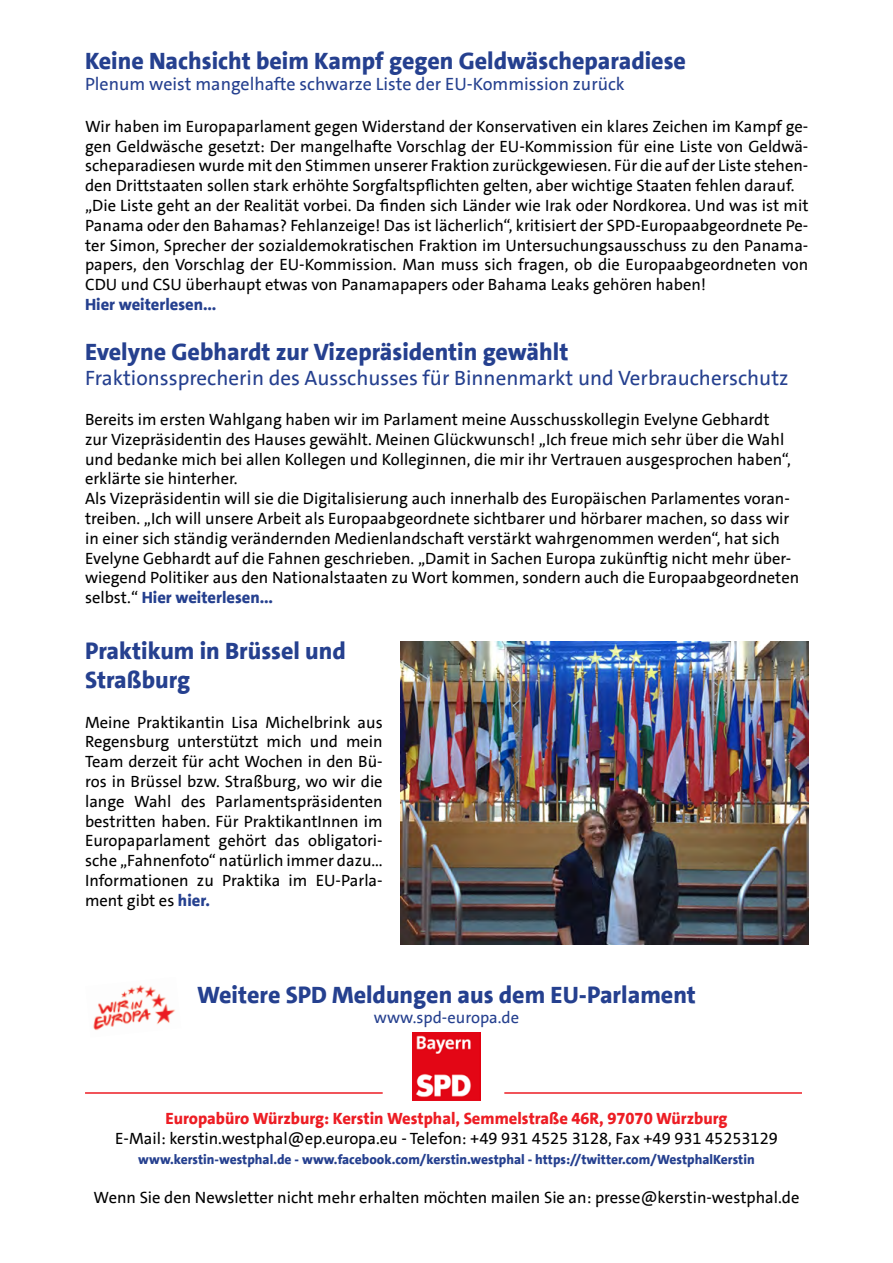
<style>
.page{position:relative;width:893px;height:1263px;background:#fff}
.page>*{position:absolute;margin:0;border:0;box-sizing:border-box;transform-origin:0 0}
.t1{font:800 24px/28.8px "SPD The Sans";color:#25408f}
.t2{font:21px "SPD The Sans";color:#25408f}
.t3{font:18px "SPD The Sans";color:#25408f}
.t4{font:16.5px/19.8px "SPD The Sans";color:#000}
.t5{font:800 16.5px "SPD The Sans";color:#ed1d24}
.t6{font:800 16.5px "SPD The Sans";color:#25408f}
.t7{font:16.5px "SPD The Sans";color:#25408f}
.t8{font:800 13.5px "SPD The Sans";color:#25408f}
.s1{font-weight:800;color:#25408f}
</style>
<div class="page">
<img style="left:93px;top:985px;width:82px;height:46px">
<hr style="left:85px;top:1092px;width:298px;height:2px;background:#ed1d24">
<img style="left:412px;top:1032px;width:68px;height:68px">
<hr style="left:504px;top:1092px;width:298px;height:2px;background:#ed1d24">
<img style="left:400px;top:641px;width:408px;height:304px">
<h1 class="t1" style="left:85px;top:46px;width:602px">Keine Nachsicht beim Kampf gegen Geldwäscheparadiese</h1>
<p class="t3" style="left:85px;top:73px;width:541px">Plenum weist mangelhafte schwarze Liste der EU-Kommission zurück</p>
<p class="t4" style="left:85px;top:116px;width:725px">Wir haben im Europaparlament gegen Widerstand der Konservativen ein klares Zeichen im Kampf ge&shy;gen Geldwäsche gesetzt: Der mangelhafte Vorschlag der EU-Kommission für eine Liste von Geldwä&shy;scheparadiesen wurde mit den Stimmen unserer Fraktion zurückgewiesen. Für die auf der Liste stehen&shy;den Drittstaaten sollen stark erhöhte Sorgfaltspflichten gelten, aber wichtige Staaten fehlen darauf. „Die Liste geht an der Realität vorbei. Da finden sich Länder wie Irak oder Nordkorea. Und was ist mit Panama oder den Bahamas? Fehlanzeige! Das ist lächerlich“, kritisiert der SPD-Europaabgeordnete Pe&shy;ter Simon, Sprecher der sozialdemokratischen Fraktion im Untersuchungsausschuss zu den Panama&shy;papers, den Vorschlag der EU-Kommission. Man muss sich fragen, ob die Europaabgeordneten von CDU und CSU überhaupt etwas von Panamapapers oder Bahama Leaks gehören haben!</p>
<p class="t6" style="left:85px;top:294px;width:133px">Hier weiterlesen...</p>
<h1 class="t1" style="left:85px;top:338px;width:485px">Evelyne Gebhardt zur Vizepräsidentin gewählt</h1>
<p class="t2" style="left:85px;top:365px;width:705px">Fraktionssprecherin des Ausschusses für Binnenmarkt und Verbraucherschutz</p>
<p class="t4" style="left:85px;top:409px;width:716px">Bereits im ersten Wahlgang haben wir im Parlament meine Ausschusskollegin Evelyne Gebhardt<br>zur Vizepräsidentin des Hauses gewählt. Meinen Glückwunsch! „Ich freue mich sehr über die Wahl und bedanke mich bei allen Kollegen und Kolleginnen, die mir ihr Vertrauen ausgesprochen haben“, erklärte sie hinterher.<br>Als Vizepräsidentin will sie die Digitalisierung auch innerhalb des Europäischen Parlamentes voran&shy;treiben. „Ich will unsere Arbeit als Europaabgeordnete sichtbarer und hörbarer machen, so dass wir in einer sich ständig verändernden Medienlandschaft verstärkt wahrgenommen werden“, hat sich Evelyne Gebhardt auf die Fahnen geschrieben. „Damit in Sachen Europa zukünftig nicht mehr über&shy;wiegend Politiker aus den Nationalstaaten zu Wort kommen, sondern auch die Europaabgeordneten selbst.“ <span class="s1">Hier weiterlesen...</span></p>
<h1 class="t1" style="left:85px;top:637px;width:262px">Praktikum in Brüssel und<br>Straßburg</h1>
<p class="t4" style="left:85px;top:712px;width:299px;text-align:justify">Meine Praktikantin Lisa Michelbrink aus Regensburg unterstützt mich und mein Team derzeit für acht Wochen in den Bü&shy;ros in Brüssel bzw. Straßburg, wo wir die lange Wahl des Parlamentspräsidenten bestritten haben. Für PraktikantInnen im Europaparlament gehört das obligatori&shy;sche „Fahnenfoto“ natürlich immer dazu...<br>Informationen zu Praktika im EU-Parla&shy;ment gibt es <span class="s1">hier.</span></p>
<h1 class="t1" style="left:197px;top:980px;width:500px">Weitere SPD Meldungen aus dem EU-Parlament</h1>
<p class="t7" style="left:374px;top:1006px;width:147px">www.spd-europa.de</p>
<p class="t5" style="left:165px;top:1108px;width:564px">Europabüro Würzburg: Kerstin Westphal, Semmelstraße 46R, 97070 Würzburg</p>
<p class="t4" style="left:115px;top:1129px;width:664px">E-Mail: kerstin.westphal@ep.europa.eu - Telefon: +49 931 4525 3128, Fax +49 931 45253129</p>
<p class="t8" style="left:138px;top:1150px;width:618px">www.kerstin-westphal.de - www.facebook.com/kerstin.westphal - https://twitter.com/WestphalKerstin</p>
<p class="t4" style="left:94px;top:1188px;width:707px">Wenn Sie den Newsletter nicht mehr erhalten möchten mailen Sie an: presse@kerstin-westphal.de</p>
</div>
